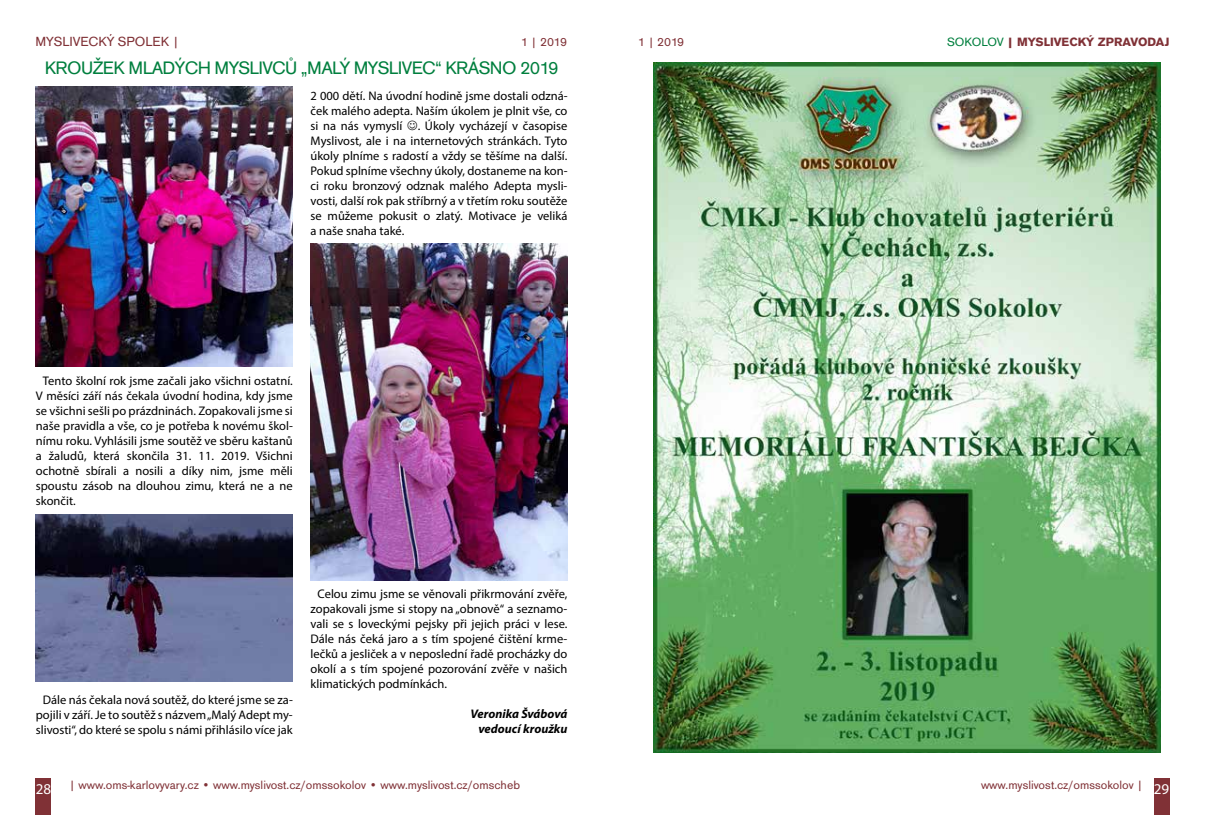
<style>
.page{position:relative;width:1205px;height:815px;background:#fff}
.page>*{position:absolute;margin:0;border:0;box-sizing:border-box;transform-origin:0 0}
.t1{font:18.75px "Accius TEE";letter-spacing:-.03em;color:#007f3e}
.t2{font:15px "Myriad Pro";color:#fff}
.t3{font:13.75px "Accius TEE";color:#803136}
.t4{font:12.5px/15px "Myriad Pro";color:#000;text-align:justify}
.t5{font:12.5px "Accius TEE";color:#803136}
.t6{font:italic 700 12.5px/15px "Myriad Pro";color:#000;text-align:right}
.t7{font:700 12.5px "Accius TEE";color:#803136}
.s1{font-weight:400;color:#007f3e}
</style>
<div class="page">
<img style="left:36px;top:87px;width:257px;height:279px">
<img style="left:36px;top:514px;width:257px;height:168px">
<img style="left:310px;top:244px;width:257px;height:337px">
<img style="left:654px;top:62px;width:506px;height:691px">
<div style="left:35px;top:779px;width:16px;height:36px;background:#803136"></div>
<div style="left:1153px;top:779px;width:16px;height:36px;background:#803136"></div>
<p class="t3" style="left:35px;top:34px;width:145px">MYSLIVECKÝ SPOLEK |</p>
<p class="t5" style="left:521px;top:35px;width:48px">1 | 2019</p>
<p class="t5" style="left:638px;top:35px;width:48px">1 | 2019</p>
<p class="t7" style="left:947px;top:35px;width:224px"><span class="s1">SOKOLOV</span> | MYSLIVECKÝ ZPRAVODAJ</p>
<h1 class="t1" style="left:45px;top:58px;width:515px">KROUŽEK MLADÝCH MYSLIVCŮ „MALÝ MYSLIVEC“ KRÁSNO 2019</h1>
<p class="t4" style="left:310px;top:88px;width:258px">2 000 dětí. Na úvodní hodině jsme dostali odzná&shy;ček malého adepta. Naším úkolem je plnit vše, co si na nás vymyslí . Úkoly vycházejí v časopise Myslivost, ale i na internetových stránkách. Tyto úkoly plníme s radostí a vždy se těšíme na další.<br>Pokud splníme všechny úkoly, dostaneme na kon&shy;ci roku bronzový odznak malého Adepta mysli&shy;vosti, další rok pak stříbrný a v třetím roku soutěže se můžeme pokusit o zlatý. Motivace je veliká a naše snaha také.</p>
<p class="t4" style="left:36px;top:373px;width:258px;text-indent:7px">Tento školní rok jsme začali jako všichni ostatní.<br>V měsíci září nás čekala úvodní hodina, kdy jsme se všichni sešli po prázdninách. Zopakovali jsme si naše pravidla a vše, co je potřeba k novému škol&shy;nímu roku. Vyhlásili jsme soutěž ve sběru kaštanů a žaludů, která skončila 31. 11. 2019. Všichni ochotně sbírali a nosili a díky nim, jsme měli spoustu zásob na dlouhou zimu, která ne a ne skončit.</p>
<p class="t4" style="left:36px;top:692px;width:258px;text-align:center">Dále nás čekala nová soutěž, do které jsme se za&shy;pojili v září. Je to soutěž s názvem „Malý Adept my&shy;slivosti“, do které se spolu s námi přihlásilo více jak</p>
<p class="t4" style="left:310px;top:587px;width:258px;text-indent:7px">Celou zimu jsme se věnovali přikrmování zvěře, zopakovali jsme si stopy na „obnově“ a seznamo&shy;vali se s loveckými pejsky při jejich práci v lese.<br>Dále nás čeká jaro a s tím spojené čištění krme&shy;lečků a jesliček a v neposlední řadě procházky do okolí a s tím spojené pozorování zvěře v našich klimatických podmínkách.</p>
<p class="t6" style="left:470px;top:706px;width:99px">Veronika Švábová vedoucí kroužku</p>
<p class="t5" style="left:69px;top:778px;width:452px">| www.oms‑karlovyvary.cz • www.myslivost.cz/omssokolov • www.myslivost.cz/omscheb</p>
<p class="t5" style="left:981px;top:778px;width:163px">www.myslivost.cz/omssokolov |</p>
<p class="t2" style="left:36px;top:779px;width:17px">28</p>
<p class="t2" style="left:1154px;top:779px;width:17px">29</p>
</div>
